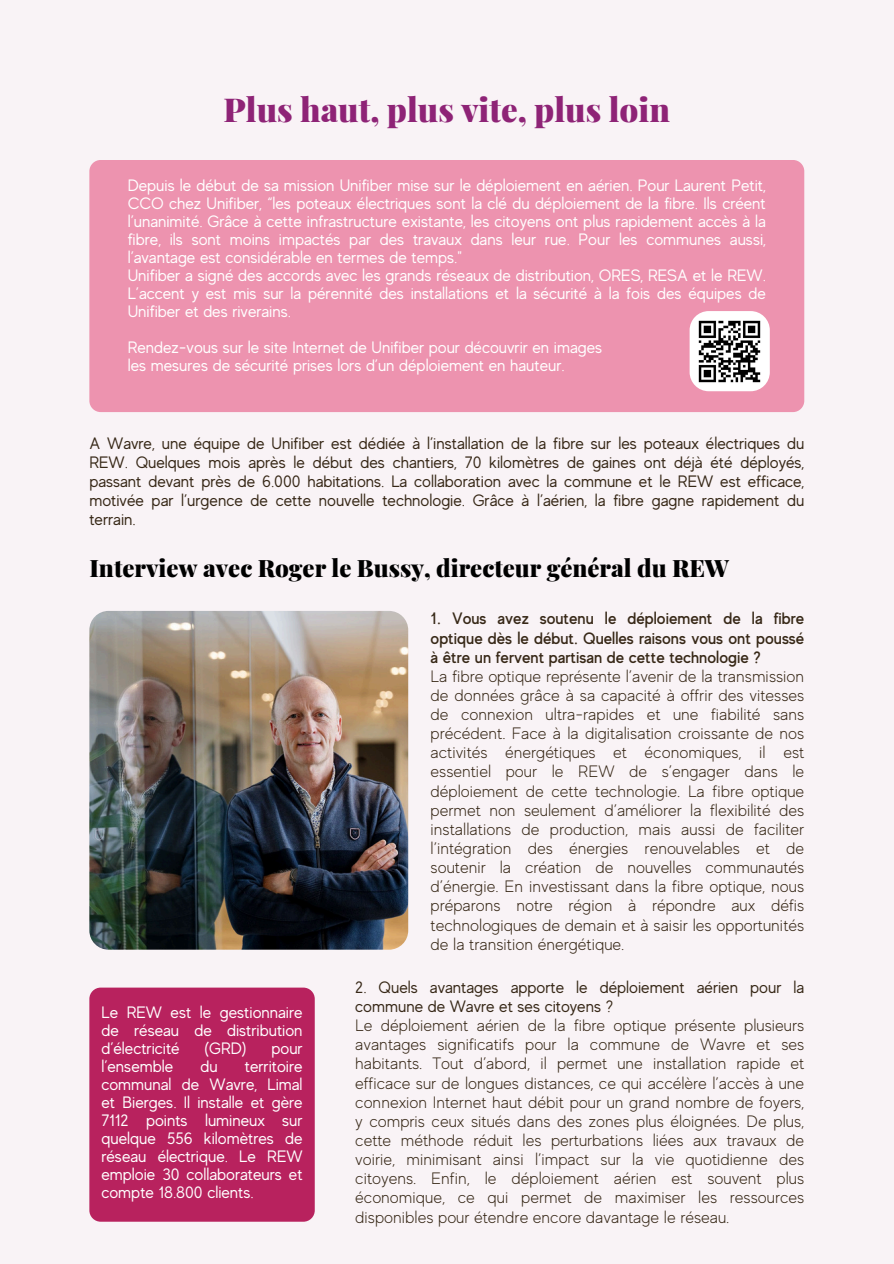
<style>
.page{position:relative;width:894px;height:1264px;background:#fff}
.page>*{position:absolute;margin:0;border:0;box-sizing:border-box;transform-origin:0 0}
.t1{font:900 33px "Playfair Display";color:#8e2376}
.t2{font:900 24px "Playfair Display";color:#000}
.t3{font:300 16.5px/19.2px "MADE Evolve Sans";color:#372817;text-align:justify}
.t4{font:16.5px/18px "MADE Evolve Sans";color:#fff;text-align:justify}
.t5{font:16.5px/19.2px "MADE Evolve Sans";color:#372817;text-align:justify}
.t6{font:500 16.5px/19.2px "MADE Evolve Sans";color:#372817;text-align:justify}
</style>
<div class="page">
<div style="left:0;top:0;width:893px;height:1263px;background:#f9f3f6"></div>
<div style="left:89px;top:160px;width:715px;height:252px;background:#ed93af;border-radius:11px"></div>
<img style="left:89px;top:611px;width:319px;height:338px;border-radius:19px">
<div style="left:89px;top:987px;width:225px;height:234px;background:#b8225e;border-radius:11px"></div>
<img style="left:689px;top:311px;width:80px;height:80px;border-radius:19px">
<p class="t1" style="left:223px;top:86px;width:448px">Plus haut, plus vite, plus loin</p>
<h1 class="t4" style="left:128px;top:176px;width:639px">Depuis le début de sa mission Unifiber mise sur le déploiement en aérien. Pour Laurent Petit, CCO chez Unifiber, “les poteaux électriques sont la clé du déploiement de la fibre. Ils créent l’unanimité. Grâce à cette infrastructure existante, les citoyens ont plus rapidement accès à la fibre, ils sont moins impactés par des travaux dans leur rue. Pour les communes aussi, l’avantage est considérable en termes de temps."</h1>
<p class="t4" style="left:128px;top:266px;width:639px">Unifiber a signé des accords avec les grands réseaux de distribution, ORES, RESA et le REW.<br>L’accent y est mis sur la pérennité des installations et la sécurité à la fois des équipes de Unifiber et des riverains.</p>
<p class="t4" style="left:128px;top:338px;width:476px">Rendez-vous sur le site Internet de Unifiber pour découvrir en images</p>
<p class="t4" style="left:128px;top:356px;width:438px">les mesures de sécurité prises lors d’un déploiement en hauteur.</p>
<p class="t5" style="left:89px;top:433px;width:716px">A Wavre, une équipe de Unifiber est dédiée à l’installation de la fibre sur les poteaux électriques du REW. Quelques mois après le début des chantiers, 70 kilomètres de gaines ont déjà été déployés, passant devant près de 6.000 habitations. La collaboration avec la commune et le REW est efficace, motivée par l’urgence de cette nouvelle technologie. Grâce à l’aérien, la fibre gagne rapidement du terrain.</p>
<h2 class="t2" style="left:89px;top:551px;width:641px">Interview avec Roger le Bussy, directeur général du REW</h2>
<p class="t6" style="left:430px;top:609px;width:375px">1. Vous avez soutenu le déploiement de la fibre optique dès le début. Quelles raisons vous ont poussé à être un fervent partisan de cette technologie ?</p>
<p class="t3" style="left:430px;top:666px;width:375px">La fibre optique représente l’avenir de la transmission de données grâce à sa capacité à offrir des vitesses de connexion ultra-rapides et une fiabilité sans précédent. Face à la digitalisation croissante de nos activités énergétiques et économiques, il est essentiel pour le REW de s’engager dans le déploiement de cette technologie. La fibre optique permet non seulement d’améliorer la flexibilité des installations de production, mais aussi de faciliter l’intégration des énergies renouvelables et de soutenir la création de nouvelles communautés d’énergie. En investissant dans la fibre optique, nous préparons notre région à répondre aux défis technologiques de demain et à saisir les opportunités de la transition énergétique.</p>
<p class="t4" style="left:101px;top:1003px;width:203px">Le REW est le gestionnaire de réseau de distribution d’électricité</p>
<p class="t4" style="left:204px;top:1039px;width:44px">(GRD)</p>
<p class="t4" style="left:271px;top:1039px;width:33px">pour</p>
<p class="t4" style="left:101px;top:1057px;width:73px">l’ensemble</p>
<p class="t4" style="left:200px;top:1057px;width:19px">du</p>
<p class="t4" style="left:101px;top:1057px;width:203px;text-indent:143px">territoire communal de Wavre, Limal et Bierges. Il installe et gère 7112 points lumineux sur quelque 556 kilomètres de réseau électrique. Le REW emploie 30 collaborateurs et compte 18.800 clients.</p>
<p class="t5" style="left:355px;top:977px;width:450px">2. Quels avantages apporte le déploiement aérien pour la commune de Wavre et ses citoyens ?</p>
<p class="t3" style="left:355px;top:1015px;width:450px">Le déploiement aérien de la fibre optique présente plusieurs avantages significatifs pour la commune de Wavre et ses habitants. Tout d’abord, il permet une installation rapide et efficace sur de longues distances, ce qui accélère l’accès à une connexion Internet haut débit pour un grand nombre de foyers, y compris ceux situés dans des zones plus éloignées. De plus, cette méthode réduit les perturbations liées aux travaux de voirie, minimisant ainsi l’impact sur la vie quotidienne des citoyens. Enfin, le déploiement aérien est souvent plus économique, ce qui permet de maximiser les ressources disponibles pour étendre encore davantage le réseau.</p>
</div>
